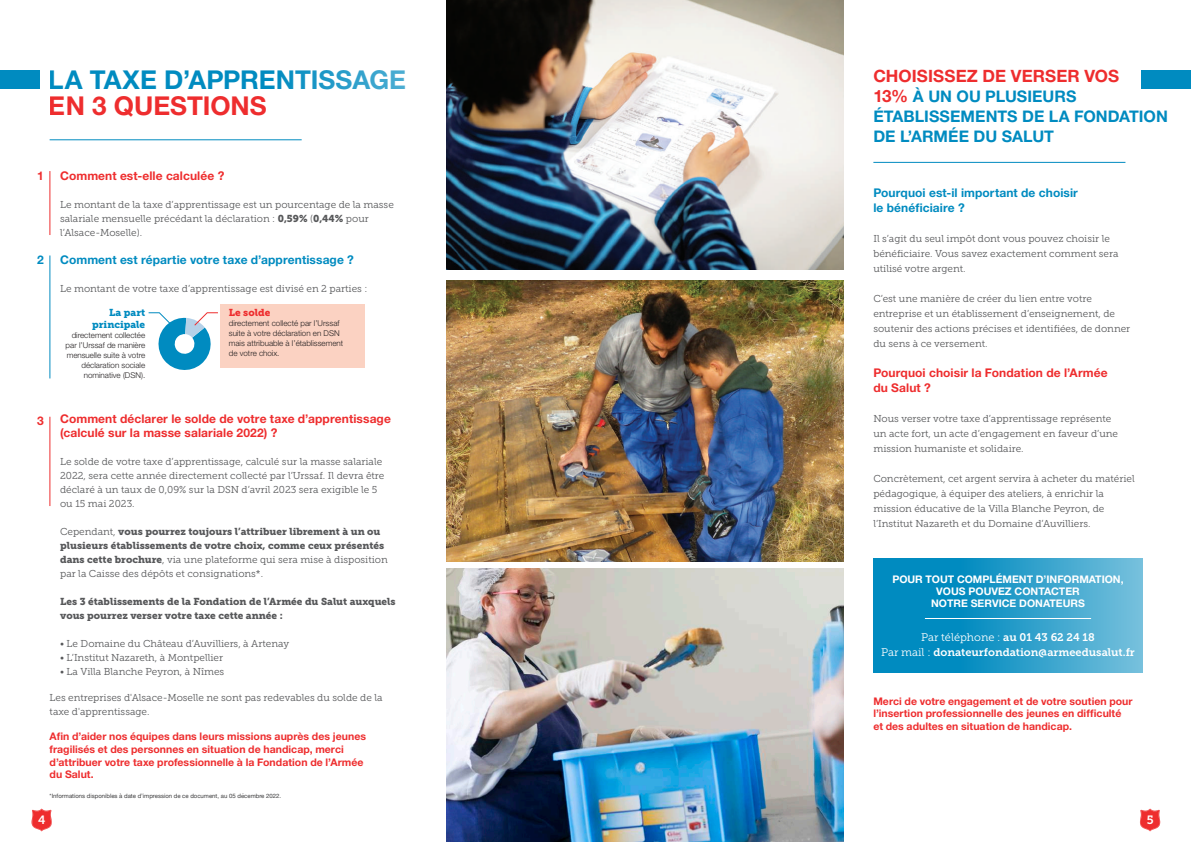
<style>
.page{position:relative;width:1191px;height:842px;background:#fff}
.page>*{position:absolute;margin:0;border:0;box-sizing:border-box;transform-origin:0 0}
.t1{font:700 26px "Helvetica Neue LT Std";color:#008bc0}
.t2{font:700 26px "Helvetica Neue LT Std";color:#ee2d2e}
.t3{font:700 17px "Helvetica Neue LT Std";letter-spacing:.005em;color:#ee2d2e}
.t4{font:700 16px/20px "Helvetica Neue LT Std";color:#008bc0}
.t5{font:700 12px/15px "Helvetica Neue LT Std";letter-spacing:.005em;color:#ee2d2e}
.t6{font:700 12px/15px "Helvetica Neue LT Std";letter-spacing:.005em;color:#008bc0}
.t7{font:12px "Museo Slab 700";color:#fff}
.t8{font:11px "Museo Slab 700";color:#fff}
.t9{font:11px "Museo Slab 300";color:#fff}
.t10{font:700 10.5px/12.6px "Helvetica Neue LT Std";letter-spacing:.005em;color:#ee2d2e}
.t11{font:700 10.5px/12px "Helvetica Neue LT Std";color:#fff;text-align:center}
.t12{font:10px/15px "Museo Slab 300";color:#57585a}
.t13{font:10px/14px "Museo Slab 900";color:#57585a}
.t14{font:10px/12px "Museo Slab 900";color:#008bc0;text-align:right}
.t15{font:10px "Museo Slab 900";color:#ee2d2e}
.t16{font:300 8px/10px "Helvetica Neue LT Std";color:#231f20;text-align:right}
.t17{font:6px "Helvetica Neue";color:#3e3e3f}
.s1{font-family:"Museo Slab 900"}
.s2{font-family:"Museo Slab 300"}
.s3{font-size:17px;color:#ee2d2e}
.s4{font-family:"Museo Slab 700"}
</style>
<div class="page">
<svg style="left:32px;top:808px;width:20px;height:23px"></svg>
<svg style="left:1140px;top:808px;width:20px;height:23px"></svg>
<div style="left:220px;top:304px;width:145px;height:63px;background:#fbd2c2"></div>
<div style="left:1141px;top:70px;width:50px;height:19px;background:#008bc0"></div>
<div style="left:0;top:70px;width:39px;height:19px;background:#008bc0"></div>
<hr style="left:50px;top:171px;width:1px;height:64px;background:#ee2d2e">
<hr style="left:50px;top:417px;width:1px;height:89px;background:#ee2d2e">
<hr style="left:50px;top:255px;width:1px;height:123px;background:#008bc0">
<img style="left:446px;top:0;width:397px;height:270px">
<img style="left:446px;top:281px;width:397px;height:280px">
<img style="left:446px;top:569px;width:397px;height:273px">
<svg style="left:148px;top:312px;width:70px;height:58px"></svg>
<svg style="left:873px;top:558px;width:269px;height:115px;background:#289dc9"></svg>
<hr style="left:925px;top:618px;width:166px;height:1px;background:#fff">
<hr style="left:873px;top:162px;width:252px;height:1px;background:#008bc0">
<hr style="left:50px;top:140px;width:252px;height:1px;background:#008bc0">
<h1 class="t1" style="left:49px;top:63px;width:359px">LA TAXE D’APPRENTISSAGE</h1>
<h1 class="t2" style="left:49px;top:89px;width:220px">EN 3 QUESTIONS</h1>
<p class="t5" style="left:37px;top:168px;width:8px">1</p>
<p class="t6" style="left:37px;top:252px;width:8px">2</p>
<p class="t5" style="left:37px;top:413px;width:8px">3</p>
<p class="t5" style="left:60px;top:168px;width:166px">Comment est-elle calculée ?</p>
<p class="t12" style="left:60px;top:197px;width:335px;line-height:14px">Le montant de la taxe d’apprentissage est un pourcentage de la masse salariale mensuelle précédant la déclaration : <span class="s1">0,59%</span> (<span class="s1">0,44%</span> pour l’Alsace-Moselle).</p>
<p class="t6" style="left:60px;top:252px;width:295px">Comment est répartie votre taxe d’apprentissage ?</p>
<p class="t12" style="left:60px;top:281px;width:309px">Le montant de votre taxe d’apprentissage est divisé en 2 parties :</p>
<p class="t14" style="left:92px;top:307px;width:55px">La part principale</p>
<p class="t16" style="left:66px;top:330px;width:81px">directement collectée par l’Urssaf de manière mensuelle suite à votre déclaration sociale nominative (DSN).</p>
<p class="t15" style="left:229px;top:307px;width:43px">Le solde</p>
<p class="t16" style="left:229px;top:318px;width:116px;text-align:left">directement collecté par l’Urssaf suite à votre déclaration en DSN mais attribuable à l’établissement de votre choix.</p>
<p class="t5" style="left:60px;top:412px;width:332px;line-height:14px">Comment déclarer le solde de votre taxe d’apprentissage (calculé sur la masse salariale 2022) ?</p>
<p class="t12" style="left:60px;top:455px;width:326px;line-height:14px">Le solde de votre taxe d’apprentissage, calculé sur la masse salariale 2022, sera cette année directement collecté par l’Urssaf. Il devra être déclaré à un taux de 0,09% sur la DSN d’avril 2023 sera exigible le 5 ou 15 mai 2023.</p>
<p class="t13" style="left:60px;top:525px;width:325px"><span class="s2">Cependant,</span> vous pourrez toujours l’attribuer librement à un ou plusieurs établissements de votre choix, comme ceux présentés</p>
<p class="t12" style="left:60px;top:553px;width:329px;line-height:14px"><span class="s1">dans cette brochure</span>, via une plateforme qui sera mise à disposition par la Caisse des dépôts et consignations*.</p>
<p class="t13" style="left:60px;top:595px;width:337px">Les 3 établissements de la Fondation de l’Armée du Salut auxquels vous pourrez verser votre taxe cette année :</p>
<p class="t12" style="left:60px;top:636px;width:230px">• Le Domaine du Château d’Auvilliers, à Artenay</p>
<p class="t12" style="left:60px;top:650px;width:164px">• L’Institut Nazareth, à Montpellier</p>
<p class="t12" style="left:60px;top:664px;width:166px">• La Villa Blanche Peyron, à Nîmes</p>
<p class="t12" style="left:50px;top:691px;width:334px;line-height:14px">Les entreprises d'Alsace-Moselle ne sont pas redevables du solde de la taxe d'apprentissage.</p>
<p class="t10" style="left:50px;top:730px;width:318px">Afin d’aider nos équipes dans leurs missions auprès des jeunes fragilisés et des personnes en situation de handicap, merci d’attribuer votre taxe professionnelle à la Fondation de l’Armée du Salut.</p>
<p class="t17" style="left:50px;top:792px;width:233px">*Informations disponibles à date d’impression de ce document, au 05 décembre 2022.</p>
<h2 class="t3" style="left:873px;top:66px;width:247px">CHOISISSEZ DE VERSER VOS</h2>
<h3 class="t4" style="left:873px;top:86px;width:296px"><span class="s3">13%</span> À UN OU PLUSIEURS<br>ÉTABLISSEMENTS DE LA FONDATION<br>DE L’ARMÉE DU SALUT</h3>
<p class="t6" style="left:873px;top:185px;width:206px">Pourquoi est-il important de choisir le bénéficiaire ?</p>
<p class="t12" style="left:873px;top:231px;width:247px">Il s’agit du seul impôt dont vous pouvez choisir le bénéficiaire. Vous savez exactement comment sera utilisé votre argent.</p>
<p class="t12" style="left:873px;top:291px;width:258px">C’est une manière de créer du lien entre votre entreprise et un établissement d’enseignement, de soutenir des actions précises et identifiées, de donner du sens à ce versement.</p>
<p class="t5" style="left:873px;top:365px;width:236px">Pourquoi choisir la Fondation de l’Armée du Salut ?</p>
<p class="t12" style="left:873px;top:411px;width:246px">Nous verser votre taxe d’apprentissage représente un acte fort, un acte d’engagement en faveur d’une mission humaniste et solidaire.</p>
<p class="t12" style="left:873px;top:471px;width:263px">Concrètement, cet argent servira à acheter du matériel pédagogique, à équiper des ateliers, à enrichir la mission éducative de la Villa Blanche Peyron, de l’Institut Nazareth et du Domaine d’Auvilliers.</p>
<p class="t11" style="left:892px;top:573px;width:233px">POUR TOUT COMPLÉMENT D’INFORMATION,<br>VOUS POUVEZ CONTACTER<br>NOTRE SERVICE DONATEURS</p>
<p class="t9" style="left:921px;top:631px;width:175px">Par téléphone : <span class="s4">au 01 43 62 24 18</span></p>
<p class="t8" style="left:881px;top:646px;width:255px"><span class="s2">Par mail :</span> donateurfondation@armeedusalut.fr</p>
<p class="t10" style="left:873px;top:694px;width:261px">Merci de votre engagement et de votre soutien pour l’insertion professionnelle des jeunes en difficulté et des adultes en situation de handicap.</p>
<p class="t7" style="left:38px;top:813px;width:9px">4</p>
<p class="t7" style="left:1146px;top:813px;width:8px">5</p>
</div>
